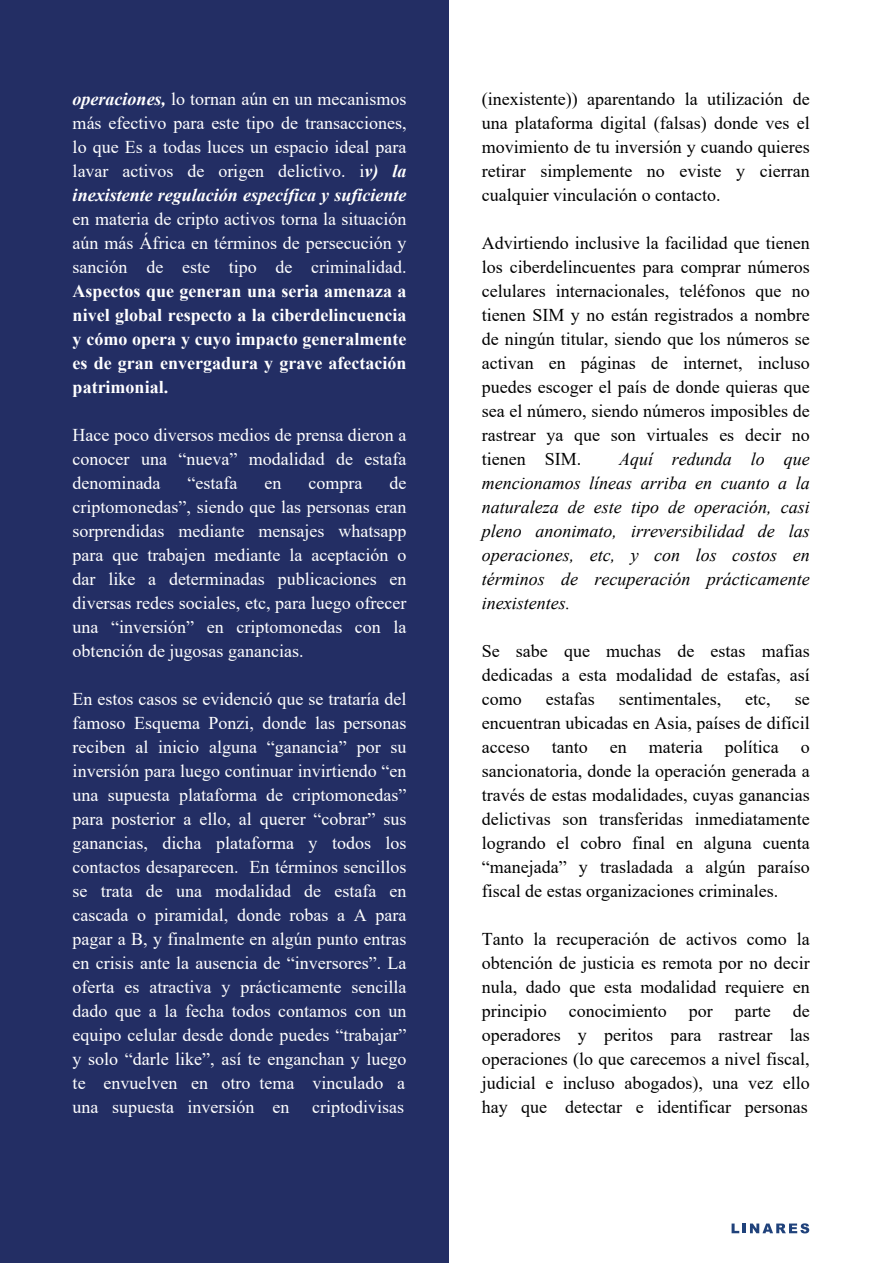
<style>
.page{position:relative;width:893px;height:1263px;background:#fff}
.page>*{position:absolute;margin:0;border:0;box-sizing:border-box;transform-origin:0 0}
.t1{font:18px/24px "Times New Roman";color:#fff;text-align:justify}
.t2{font:18px/24px "Times New Roman";color:#000;text-align:justify}
.t3{font:italic 18px/24px "Times New Roman";color:#000;text-align:justify}
.t4{font:700 18px/24px "Times New Roman";color:#fff;text-align:justify}
.s1{font-weight:700;font-style:italic}
</style>
<div class="page">
<svg style="left:732px;top:1223px;width:77px;height:10px"></svg>
<div style="left:0;top:0;width:449px;height:1263px;background:#232e64"></div>
<p class="t1" style="left:73px;top:87px;width:335px"><span class="s1">operaciones,</span> lo tornan aún en un mecanismos más efectivo para este tipo de transacciones, lo que Es a todas luces un espacio ideal para lavar activos de origen delictivo. i<span class="s1">v) la inexistente regulación específica y suficiente</span></p>
<p class="t1" style="left:73px;top:206px;width:335px">en materia de cripto activos torna la situación aún más África en términos de persecución y sanción de este tipo de criminalidad.</p>
<p class="t4" style="left:73px;top:279px;width:335px">Aspectos que generan una seria amenaza a nivel global respecto a la ciberdelincuencia y cómo opera y cuyo impacto generalmente es de gran envergadura y grave afectación patrimonial.</p>
<p class="t1" style="left:73px;top:422px;width:335px">Hace poco diversos medios de prensa dieron a conocer una “nueva” modalidad de estafa denominada</p>
<p class="t1" style="left:73px;top:470px;width:335px;text-indent:317px">de criptomonedas”, siendo que las personas eran sorprendidas mediante mensajes whatsapp para que trabajen mediante la aceptación o dar like a determinadas publicaciones en diversas redes sociales, etc, para luego ofrecer una “inversión” en criptomonedas con la obtención de jugosas ganancias.</p>
<p class="t1" style="left:73px;top:686px;width:335px">En estos casos se evidenció que se trataría del famoso Esquema Ponzi, donde las personas reciben al inicio alguna “ganancia” por su inversión para luego continuar invirtiendo “en una supuesta plataforma de criptomonedas” para posterior a ello, al querer “cobrar” sus ganancias, dicha plataforma y todos los contactos desaparecen. En términos sencillos se trata de una modalidad de estafa en cascada o piramidal, donde robas a A para pagar a B, y finalmente en algún punto entras en crisis ante la ausencia de “inversores”. La oferta es atractiva y prácticamente sencilla dado que a la fecha todos contamos con un equipo celular desde donde puedes “trabajar” y solo “darle like”, así te enganchan y luego te envuelven en otro tema vinculado a una supuesta inversión en</p>
<p class="t1" style="left:188px;top:470px;width:51px">“estafa</p>
<p class="t1" style="left:265px;top:470px;width:18px">en</p>
<p class="t1" style="left:309px;top:470px;width:55px">compra</p>
<p class="t1" style="left:312px;top:1094px;width:93px">criptodivisas</p>
<p class="t2" style="left:482px;top:87px;width:329px">(inexistente)) aparentando la utilización de una plataforma digital (falsas) donde ves el movimiento de tu inversión y cuando quieres retirar simplemente no eviste y cierran cualquier vinculación o contacto.</p>
<p class="t2" style="left:482px;top:230px;width:329px">Advirtiendo inclusive la facilidad que tienen los ciberdelincuentes para comprar números celulares internacionales, teléfonos que no tienen SIM y no están registrados a nombre de ningún titular, siendo que los números se activan en páginas de internet, incluso puedes escoger el país de donde quieras que sea el número, siendo números imposibles de rastrear ya que son virtuales es decir no tienen SIM.</p>
<p class="t3" style="left:482px;top:447px;width:329px;text-indent:137px">Aquí redunda lo que mencionamos líneas arriba en cuanto a la naturaleza de este tipo de operación, casi pleno anonimato, irreversibilidad de las operaciones, etc, y con los costos en términos de recuperación prácticamente inexistentes.</p>
<p class="t2" style="left:482px;top:638px;width:329px">Se sabe que muchas de estas mafias dedicadas a esta modalidad de estafas, así como</p>
<p class="t2" style="left:546px;top:686px;width:50px">estafas</p>
<p class="t2" style="left:619px;top:686px;width:104px">sentimentales,</p>
<p class="t2" style="left:745px;top:686px;width:27px">etc,</p>
<p class="t2" style="left:482px;top:686px;width:329px;text-indent:313px">se encuentran ubicadas en Asia, países de difícil acceso tanto en materia política o sancionatoria, donde la operación generada a través de estas modalidades, cuyas ganancias delictivas son transferidas inmediatamente logrando el cobro final en alguna cuenta “manejada” y trasladada a algún paraíso fiscal de estas organizaciones criminales.</p>
<p class="t2" style="left:482px;top:926px;width:329px">Tanto la recuperación de activos como la obtención de justicia es remota por no decir nula, dado que esta modalidad requiere en principio conocimiento por parte de operadores y peritos para rastrear las operaciones (lo que carecemos a nivel fiscal, judicial e incluso abogados), una vez ello hay que detectar e identificar personas</p>
</div>
